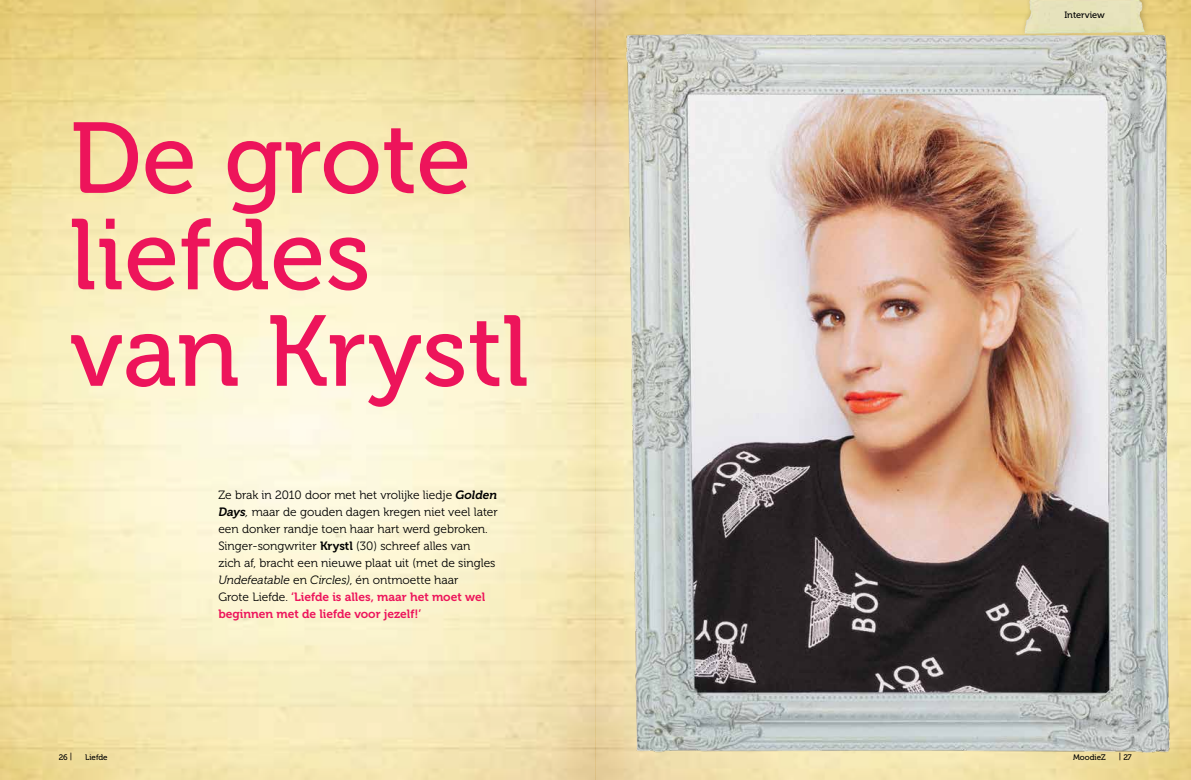
<style>
.page{position:relative;width:1191px;height:780px;background:#fff}
.page>*{position:absolute;margin:0;border:0;box-sizing:border-box;transform-origin:0 0}
.t1{font:100px/96.4px "Museo 500";color:#ed145b}
.t2{font:12px/17px "Museo 300";color:#000}
.t3{font:12px/17px "Museo 700";color:#ed145b}
.t4{font:9.1px "Museo 500";color:#000}
.t5{font:8px "Museo 500";color:#000}
.s1{font-family:"Museo 700";font-style:italic}
.s2{font-style:italic}
.s3{font-family:"Museo 700"}
.s4{font-family:"Museo 300";color:#000}
</style>
<div class="page">
<img style="left:0;top:1px;width:1190px;height:779px">
<img style="left:627px;top:33px;width:545px;height:724px">
<div style="left:1020px;top:1px;width:131px;height:37px;background:#000;opacity:.2"></div>
<img style="left:1024px;top:1px;width:93px;height:33px">
<h1 class="t1" style="left:70px;top:112px;width:461px">De grote liefdes van Krystl</h1>
<p class="t2" style="left:218px;top:487px;width:281px">Ze brak in 2010 door met het vrolijke liedje <span class="s1">Golden Days</span><span class="s2">,</span> maar de gouden dagen kregen niet veel later een donker randje toen haar hart werd gebroken.<br>Singer-songwriter <span class="s3">Krystl</span> (30) schreef alles van<br>zich af, bracht een nieuwe plaat uit (met de singles <span class="s2">Undefeatable</span> en <span class="s2">Circles)</span>, én ontmoette haar</p>
<p class="t3" style="left:218px;top:588px;width:268px"><span class="s4">Grote Liefde.</span> ‘Liefde is alles, maar het moet wel beginnen met de liefde voor jezelf!’</p>
<p class="t4" style="left:1064px;top:10px;width:42px">Interview</p>
<p class="t5" style="left:59px;top:753px;width:15px">26 |</p>
<p class="t5" style="left:85px;top:753px;width:24px">Liefde</p>
<p class="t5" style="left:1073px;top:753px;width:34px">MoodieZ</p>
<p class="t5" style="left:1119px;top:753px;width:14px">| 27</p>
</div>
